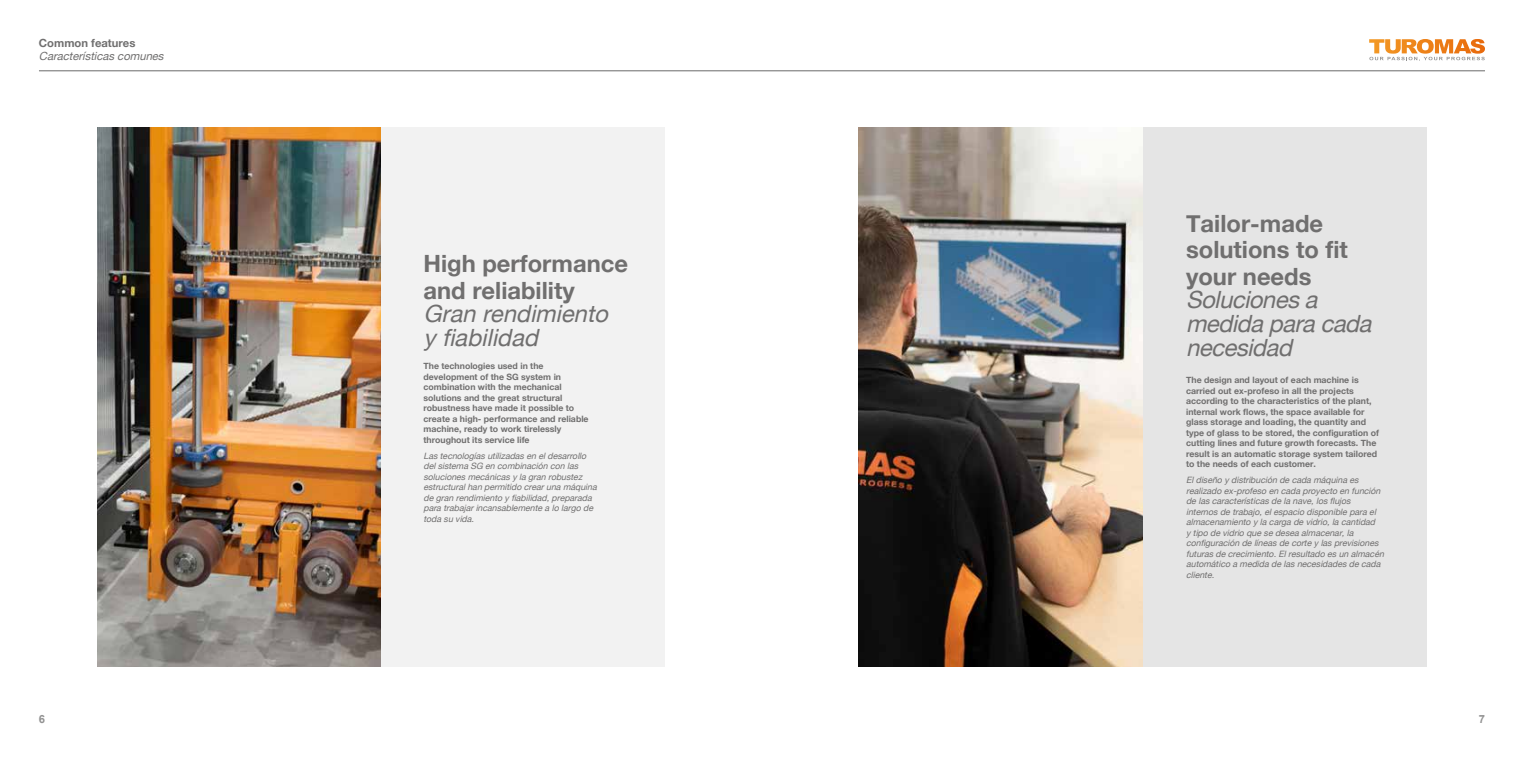
<style>
.page{position:relative;width:1524px;height:762px;background:#fff}
.page>*{position:absolute;margin:0;border:0;box-sizing:border-box;transform-origin:0 0}
.t1{font:700 23.75px/26.2px "Helvetica Neue";color:#706f6f}
.t2{font:italic 23.75px/23.8px "Helvetica Neue";color:#706f6f}
.t3{font:italic 11.25px "Helvetica Neue";color:#706f6f}
.t4{font:700 11.25px "Helvetica Neue";color:#706f6f}
.t5{font:700 11.25px "Arial";color:#929292}
.t6{font:italic 8.75px/10.5px "Helvetica Neue";color:#706f6f}
.t7{font:700 8.75px/10.5px "Helvetica Neue";color:#706f6f}
</style>
<div class="page">
<div style="left:1143px;top:127px;width:284px;height:540px;background:#e5e5e5"></div>
<img style="left:859px;top:127px;width:284px;height:540px">
<div style="left:381px;top:127px;width:284px;height:540px;background:#f2f2f2"></div>
<img style="left:97px;top:127px;width:284px;height:540px">
<svg style="left:1369px;top:39px;width:116px;height:22px"></svg>
<hr style="left:39px;top:70px;width:1446px;height:1px;background:#929292">
<p class="t4" style="left:39px;top:36px;width:98px">Common features</p>
<p class="t3" style="left:39px;top:50px;width:129px">Características comunes</p>
<p class="t5" style="left:39px;top:711px;width:8px">6</p>
<h1 class="t1" style="left:423px;top:250px;width:206px">High performance and reliability</h1>
<h1 class="t2" style="left:423px;top:302px;width:192px">Gran rendimiento y fiabilidad</h1>
<p class="t7" style="left:423px;top:360px;width:167px">The technologies used in the development of the SG system in combination with the mechanical solutions and the great structural robustness have made it possible to create a high- performance and reliable machine, ready to work tirelessly throughout its service life</p>
<p class="t6" style="left:423px;top:450px;width:177px">Las tecnologías utilizadas en eldesarrollo delsistema SG en combinación con las soluciones mecánicas y la gran robustez estructuralhan permitido crearuna máquina de gran rendimiento y fiabilidad,preparada para trabajarincansablemente a lo largo de toda su vida.</p>
<h1 class="t1" style="left:1186px;top:210px;width:163px">Tailor-made solutions to fit your needs</h1>
<h1 class="t2" style="left:1186px;top:288px;width:193px">Solucionesa medida para cada necesidad</h1>
<p class="t7" style="left:1186px;top:374px;width:194px">The design and layout of each machine is carried out ex-profeso in all the projects according to the characteristics of the plant, internal work flows, the space available for glass storage and loading, the quantity and type of glass to be stored, the configuration of cutting lines and future growth forecasts. The result is an automatic storage system tailored to the needs of each customer.</p>
<p class="t6" style="left:1186px;top:475px;width:201px">Eldiseño y distribución de cada máquina es realizado ex-profeso en cada proyecto en función de las características de la nave,los flujos internos de trabajo,elespacio disponible para el almacenamiento y la carga de vidrio,la cantidad<br>y tipo de vidrio que se desea almacenar,la configuración de líneas de corte y las previsiones futuras de crecimiento.Elresultado es un almacén automático a medida de las necesidades de cada cliente.</p>
<p class="t5" style="left:1478px;top:711px;width:8px">7</p>
</div>
